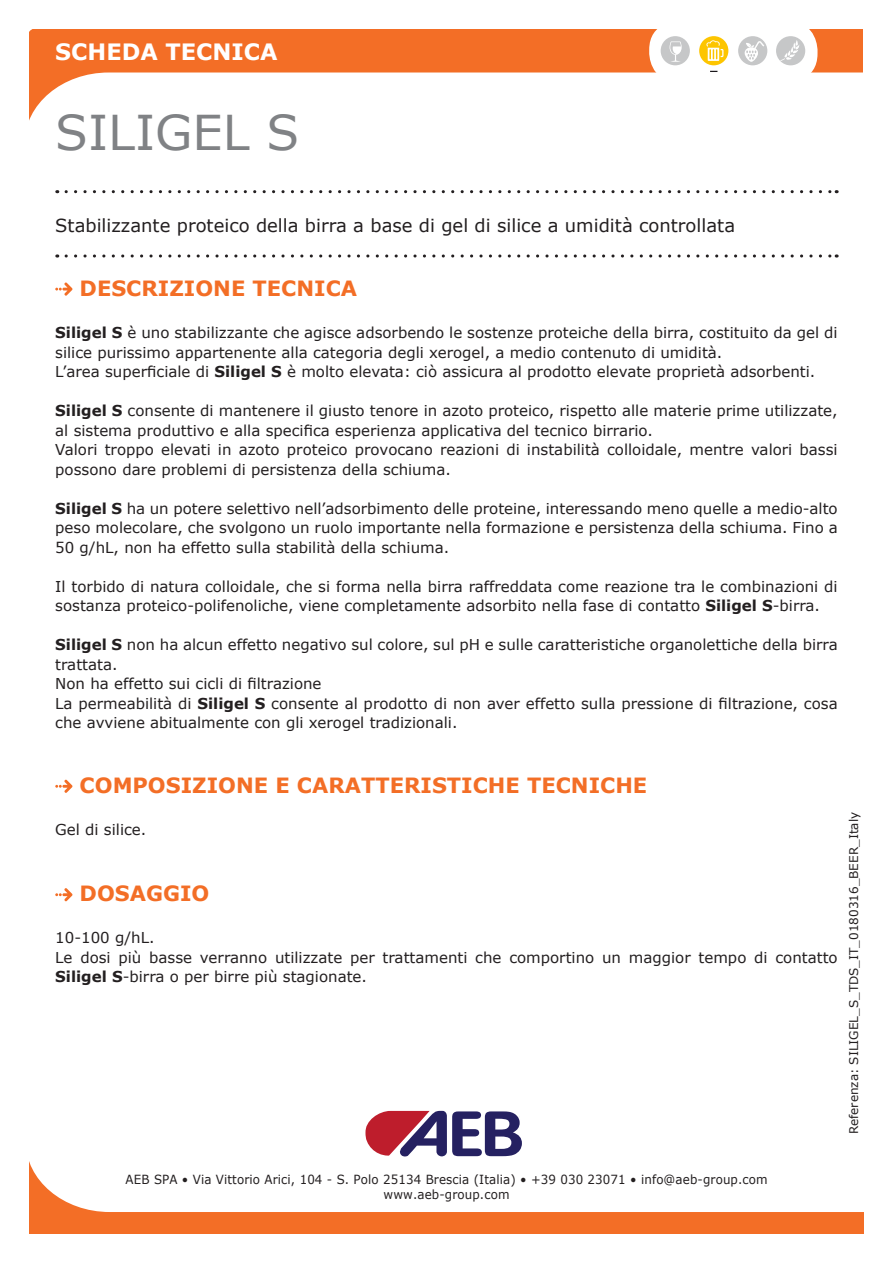
<style>
.page{position:relative;width:893px;height:1263px;background:#fff}
.page>*{position:absolute;margin:0;border:0;box-sizing:border-box;transform-origin:0 0}
.Famiglia{font:48px "Verdana";color:#808285}
.t1{font:700 22.5px "Verdana";color:#fff}
.titoletti_paragrafi{font:700 21px "Verdana";color:#f36e26}
.Benefici_prodotto{font:18px "Verdana";color:#231f20}
.testo_ok{font:15px/19.5px "Verdana";color:#231f20}
.t2{font:12.6px/15.1px "Verdana";letter-spacing:.01em;color:#231f20;text-align:center;scale:.94 1}
.t3{font:12px "Verdana";color:#231f20}
.s1{font-weight:700}
</style>
<div class="page">
<svg style="left:30px;top:1164px;width:834px;height:69px"></svg>
<svg style="left:66px;top:190px;width:771px;height:3px"></svg>
<svg style="left:66px;top:254px;width:771px;height:4px"></svg>
<svg style="left:29px;top:30px;width:834px;height:91px"></svg>
<svg style="left:649px;top:21px;width:167px;height:61px"></svg>
<div style="left:650px;top:22px;width:167px;height:60px;background:#fff;border-radius:28px"></div>
<div style="left:776px;top:36px;width:29px;height:29px;background:#c6c7c8;border-radius:50%"></div>
<svg style="left:780px;top:40px;width:20px;height:21px"></svg>
<div style="left:738px;top:36px;width:29px;height:29px;background:#c6c7c8;border-radius:50%"></div>
<div style="left:661px;top:36px;width:29px;height:29px;background:#c6c7c8;border-radius:50%"></div>
<div style="left:699px;top:36px;width:29px;height:29px;background:#fdc500;border-radius:50%"></div>
<svg style="left:706px;top:40px;width:17px;height:21px"></svg>
<svg style="left:670px;top:41px;width:12px;height:21px"></svg>
<svg style="left:745px;top:41px;width:19px;height:21px"></svg>
<svg style="left:365px;top:1110px;width:157px;height:47px"></svg>
<svg style="left:55px;top:282px;width:17px;height:14px"></svg>
<svg style="left:55px;top:888px;width:17px;height:13px"></svg>
<svg style="left:55px;top:780px;width:17px;height:13px"></svg>
<h2 class="t1" style="left:55px;top:36px;width:224px">SCHEDA TECNICA</h2>
<p class="Famiglia" style="left:55px;top:100px;width:245px">SILIGEL S</p>
<p class="Benefici_prodotto" style="left:55px;top:213px;width:681px">Stabilizzante proteico della birra a base di gel di silice a umidità controllata</p>
<p class="titoletti_paragrafi" style="left:80px;top:273px;width:279px">DESCRIZIONE TECNICA</p>
<p class="testo_ok" style="left:55px;top:323px;width:784px"><span class="s1">Siligel S</span> è uno stabilizzante che agisce adsorbendo le sostenze proteiche della birra, costituito da gel di silice purissimo appartenente alla categoria degli xerogel, a medio contenuto di umidità.</p>
<p class="testo_ok" style="left:55px;top:362px;width:761px">L’area superficiale di <span class="s1">Siligel S</span> è molto elevata: ciò assicura al prodotto elevate proprietà adsorbenti.</p>
<p class="testo_ok" style="left:55px;top:401px;width:784px"><span class="s1">Siligel S</span> consente di mantenere il giusto tenore in azoto proteico, rispetto alle materie prime utilizzate, al sistema produttivo e alla specifica esperienza applicativa del tecnico birrario.</p>
<p class="testo_ok" style="left:55px;top:440px;width:784px">Valori troppo elevati in azoto proteico provocano reazioni di instabilità colloidale, mentre valori bassi possono dare problemi di persistenza della schiuma.</p>
<p class="testo_ok" style="left:55px;top:498px;width:784px;text-align:justify"><span class="s1">Siligel S</span> ha un potere selettivo nell’adsorbimento delle proteine, interessando meno quelle a medio-alto peso molecolare, che svolgono un ruolo importante nella formazione e persistenza della schiuma. Fino a 50 g/hL, non ha effetto sulla stabilità della schiuma.</p>
<p class="testo_ok" style="left:55px;top:576px;width:784px">Il torbido di natura colloidale, che si forma nella birra raffreddata come reazione tra le combinazioni di sostanza proteico-polifenoliche, viene completamente adsorbito nella fase di contatto <span class="s1">Siligel S</span>-birra.</p>
<p class="testo_ok" style="left:55px;top:635px;width:784px"><span class="s1">Siligel S</span> non ha alcun effetto negativo sul colore, sul pH e sulle caratteristiche organolettiche della birra trattata.</p>
<p class="testo_ok" style="left:55px;top:674px;width:268px">Non ha effetto sui cicli di filtrazione</p>
<p class="testo_ok" style="left:55px;top:693px;width:784px">La permeabilità di <span class="s1">Siligel S</span> consente al prodotto di non aver effetto sulla pressione di filtrazione, cosa che avviene abitualmente con gli xerogel tradizionali.</p>
<p class="titoletti_paragrafi" style="left:80px;top:770px;width:569px">COMPOSIZIONE E CARATTERISTICHE TECNICHE</p>
<p class="testo_ok" style="left:55px;top:820px;width:93px">Gel di silice.</p>
<p class="titoletti_paragrafi" style="left:80px;top:879px;width:131px">DOSAGGIO</p>
<p class="testo_ok" style="left:55px;top:928px;width:101px">10-100 g/hL.</p>
<p class="testo_ok" style="left:55px;top:947px;width:784px">Le dosi più basse verranno utilizzate per trattamenti che comportino un maggior tempo di contatto<br><span class="s1">Siligel S</span>-birra o per birre più stagionate.</p>
<p class="t3" style="left:845px;top:1064px;width:254px;rotate:-90deg">SILIGEL_S_TDS_IT_0180316_BEER_Italy</p>
<p class="t3" style="left:845px;top:1134px;width:64px;rotate:-90deg">RReferenza:</p>
<p class="t2" style="left:126px;top:1172px;width:684px">AEB SPA • Via Vittorio Arici, 104 - S. Polo 25134 Brescia (Italia) • +39 030 23071 • info@aeb-group.com www.aeb-group.com</p>
</div>
